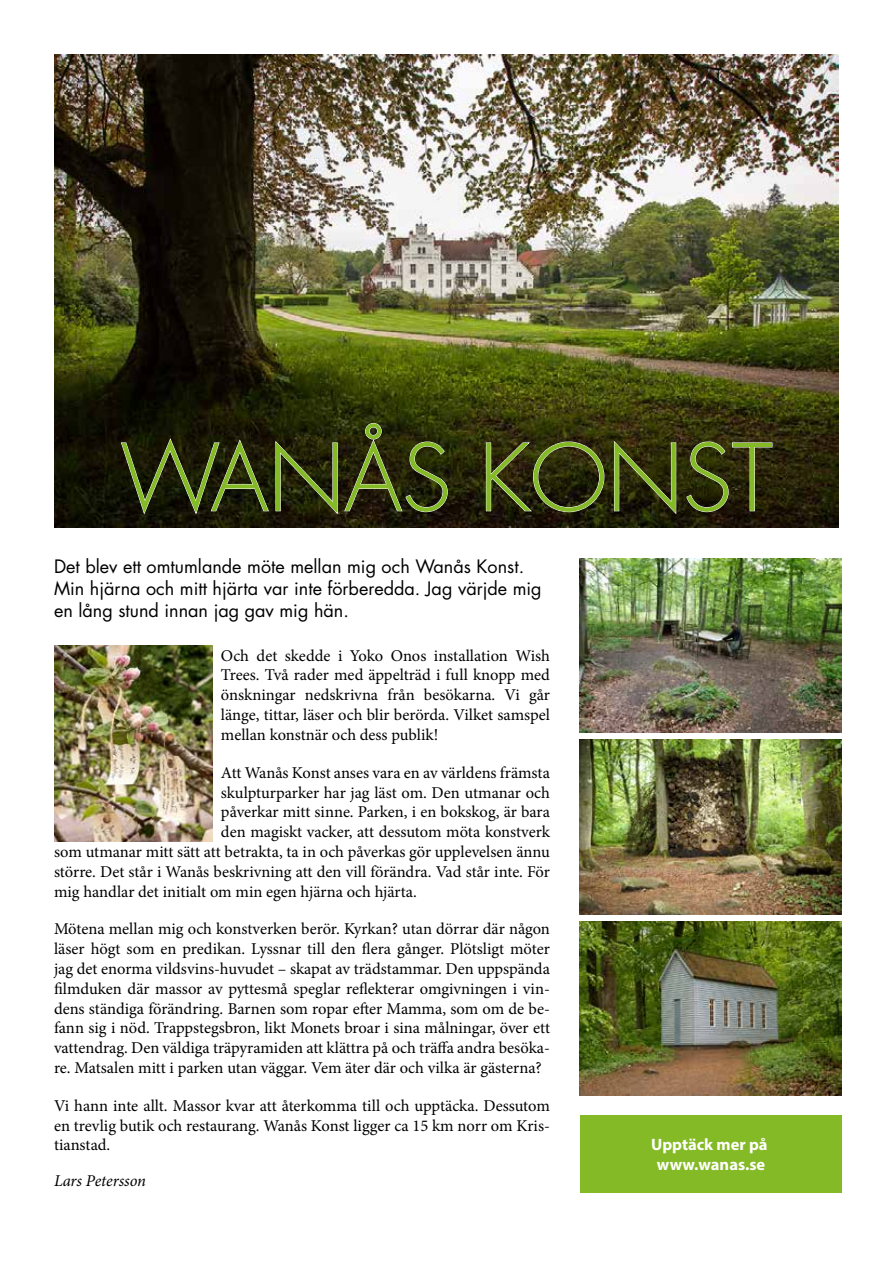
<style>
.page{position:relative;width:893px;height:1263px;background:#fff}
.page>*{position:absolute;margin:0;border:0;box-sizing:border-box;transform-origin:0 0}
.t1{font:300 90px "Futura Std";color:#84ba26}
.t2{font:18px/21.6px "Futura Std";color:#000}
.t3{font:16.5px/19.8px "Minion Pro";letter-spacing:-.005em;color:#000;text-align:justify}
.t4{font:700 16.5px/19.8px "Myriad Pro";color:#fff;text-align:center}
.t5{font:italic 16.5px "Minion Pro";letter-spacing:-.005em;color:#000}
</style>
<div class="page">
<div style="left:580px;top:1115px;width:261px;height:78px;background:#84ba26"></div>
<img style="left:54px;top:54px;width:784px;height:473px">
<svg style="left:121px;top:439px;width:148px;height:75px;background:#2a2a19"></svg>
<svg style="left:275px;top:441px;width:63px;height:73px;background:#34351e"></svg>
<svg style="left:344px;top:423px;width:104px;height:89px;background:#34331b"></svg>
<svg style="left:486px;top:441px;width:119px;height:71px;background:#39361e"></svg>
<svg style="left:614px;top:441px;width:62px;height:73px;background:#3a381e"></svg>
<svg style="left:686px;top:441px;width:87px;height:71px;background:#39361d"></svg>
<img style="left:580px;top:558px;width:261px;height:175px">
<img style="left:54px;top:646px;width:158px;height:196px">
<img style="left:580px;top:740px;width:261px;height:174px">
<img style="left:580px;top:921px;width:261px;height:175px">
<h1 class="t1" style="left:120px;top:423px;width:653px">WANÅS KONST</h1>
<p class="t2" style="left:54px;top:556px;width:489px">Det blev ett omtumlande möte mellan mig och Wanås Konst.<br>Min hjärna och mitt hjärta var inte förberedda. Jag värjde mig en lång stund innan jag gav mig hän.</p>
<p class="t3" style="left:221px;top:646px;width:330px">Och det skedde i Yoko Onos installation Wish Trees. Två rader med äppelträd i full knopp med önskningar nedskrivna från besökarna. Vi går länge, tittar, läser och blir berörda. Vilket samspel mellan konstnär och dess publik!</p>
<p class="t3" style="left:221px;top:763px;width:330px">Att Wanås Konst anses vara en av världens främsta</p>
<p class="t3" style="left:221px;top:782px;width:330px">skulpturparker har jag läst om. Den utmanar och</p>
<p class="t3" style="left:221px;top:802px;width:330px">påverkar mitt sinne. Parken, i en bokskog, är bara</p>
<p class="t3" style="left:221px;top:822px;width:330px">den magiskt vacker, att dessutom möta konstverk</p>
<p class="t3" style="left:54px;top:842px;width:497px">som utmanar mitt sätt att betrakta, ta in och påverkas gör upplevelsen ännu</p>
<p class="t3" style="left:54px;top:862px;width:497px">större. Det står i Wanås beskrivning att den vill förändra. Vad står inte. För</p>
<p class="t3" style="left:54px;top:881px;width:364px">mig handlar det initialt om min egen hjärna och hjärta.</p>
<p class="t3" style="left:54px;top:919px;width:497px">Mötena mellan mig och konstverken berör. Kyrkan? utan dörrar där någon läser högt som en predikan. Lyssnar till den flera gånger. Plötsligt möter jag det enorma vildsvins-huvudet – skapat av trädstammar. Den uppspända filmduken där massor av pyttesmå speglar reflekterar omgivningen i vin&shy;dens ständiga förändring. Barnen som ropar efter Mamma, som om de be&shy;fann sig i nöd. Trappstegsbron, likt Monets broar i sina målningar, över ett vattendrag. Den väldiga träpyramiden att klättra på och träffa andra besöka&shy;re. Matsalen mitt i parken utan väggar. Vem äter där och vilka är gästerna?</p>
<p class="t3" style="left:54px;top:1096px;width:497px">Vi hann inte allt. Massor kvar att återkomma till och upptäcka. Dessutom en trevlig butik och restaurang. Wanås Konst ligger ca 15 km norr om Kris&shy;tianstad.</p>
<p class="t5" style="left:54px;top:1170px;width:94px">Lars Petersson</p>
<p class="t4" style="left:651px;top:1134px;width:118px">Upptäck mer på www.wanas.se</p>
</div>
